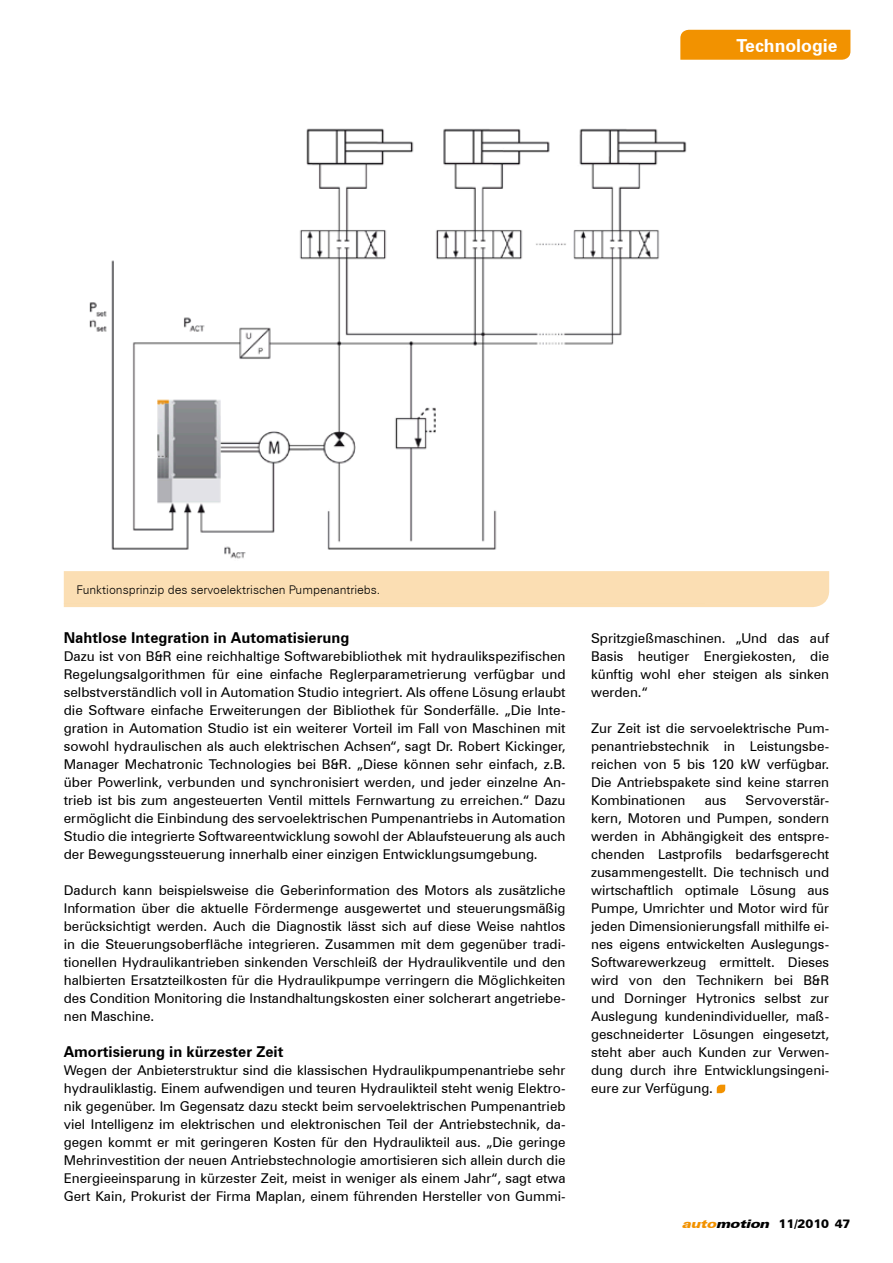
<style>
.page{position:relative;width:893px;height:1263px;background:#fff}
.page>*{position:absolute;margin:0;border:0;box-sizing:border-box;transform-origin:0 0}
.t1{font:700 18px "Zurich BT";color:#fff}
.t2{font:700 15px "Zurich BT";color:#000}
.t3{font:13.5px/18px "Zurich BT";color:#000;text-align:justify}
.t4{font:300 12px "Zurich BT";color:#000}
.t5{font:900 12px "Zurich BT";color:#000}
.s1{font-style:italic;font-stretch:expanded;color:#f29200}
.s2{font-style:italic;font-stretch:expanded}
</style>
<div class="page">
<img style="left:89px;top:128px;width:598px;height:431px">
<div style="left:64px;top:571px;width:765px;height:36px;background:#fbdeb3"></div>
<div style="left:680px;top:30px;width:170px;height:30px;background:#f29200"></div>
<svg style="left:717px;top:1085px;width:8px;height:8px"></svg>
<h1 class="t1" style="left:736px;top:34px;width:103px">Technologie</h1>
<p class="t4" style="left:77px;top:582px;width:305px">Funktionsprinzip des servoelektrischen Pumpenantriebs.</p>
<p class="t2" style="left:64px;top:629px;width:287px">Nahtlose Integration in Automatisierung</p>
<p class="t3" style="left:64px;top:647px;width:503px">Dazu ist von B&amp;R eine reichhaltige Softwarebibliothek mit hydraulikspezifischen Regelungsalgorithmen für eine einfache Reglerparametrierung verfügbar und selbstverständlich voll in Automation Studio integriert. Als offene Lösung erlaubt die Software einfache Erweiterungen der Bibliothek für Sonderfälle. „Die Inte&shy;gration in Automation Studio ist ein weiterer Vorteil im Fall von Maschinen mit sowohl hydraulischen als auch elektrischen Achsen“, sagt Dr. Robert Kickinger, Manager Mechatronic Technologies bei B&amp;R. „Diese können sehr einfach, z.B. über Powerlink, verbunden und synchronisiert werden, und jeder einzelne An&shy;trieb ist bis zum angesteuerten Ventil mittels Fernwartung zu erreichen.“ Dazu ermöglicht die Einbindung des servoelektrischen Pumpenantriebs in Automation Studio die integrierte Softwareentwicklung sowohl der Ablaufsteuerung als auch der Bewegungssteuerung innerhalb einer einzigen Entwicklungsumgebung.</p>
<p class="t3" style="left:64px;top:881px;width:503px">Dadurch kann beispielsweise die Geberinformation des Motors als zusätzliche Information über die aktuelle Fördermenge ausgewertet und steuerungsmäßig berücksichtigt werden. Auch die Diagnostik lässt sich auf diese Weise nahtlos in die Steuerungsoberfläche integrieren. Zusammen mit dem gegenüber tradi&shy;tionellen Hydraulikantrieben sinkenden Verschleiß der Hydraulikventile und den halbierten Ersatzteilkosten für die Hydraulikpumpe verringern die Möglichkeiten des Condition Monitoring die Instandhaltungskosten einer solcherart angetriebe&shy;nen Maschine.</p>
<p class="t2" style="left:64px;top:1043px;width:221px">Amortisierung in kürzester Zeit</p>
<p class="t3" style="left:64px;top:1061px;width:503px">Wegen der Anbieterstruktur sind die klassischen Hydraulikpumpenantriebe sehr hydrauliklastig. Einem aufwendigen und teuren Hydraulikteil steht wenig Elektro&shy;nik gegenüber. Im Gegensatz dazu steckt beim servoelektrischen Pumpenantrieb viel Intelligenz im elektrischen und elektronischen Teil der Antriebstechnik, da&shy;gegen kommt er mit geringeren Kosten für den Hydraulikteil aus. „Die geringe Mehrinvestition der neuen Antriebstechnologie amortisieren sich allein durch die Energieeinsparung in kürzester Zeit, meist in weniger als einem Jahr“, sagt etwa Gert Kain, Prokurist der Firma Maplan, einem führenden Hersteller von Gummi-</p>
<p class="t3" style="left:591px;top:629px;width:240px">Spritzgießmaschinen. „Und das auf Basis heutiger Energiekosten, die künftig wohl eher steigen als sinken werden.“</p>
<p class="t3" style="left:591px;top:719px;width:240px">Zur Zeit ist die servoelektrische Pum&shy;penantriebstechnik in Leistungsbe&shy;reichen von 5 bis 120 kW verfügbar.<br>Die Antriebspakete sind keine starren Kombinationen</p>
<p class="t3" style="left:591px;top:791px;width:240px;text-indent:155px">Servoverstär&shy;kern, Motoren und Pumpen, sondern werden in Abhängigkeit des entspre&shy;chenden Lastprofils bedarfsgerecht zusammengestellt. Die technisch und wirtschaftlich optimale Lösung aus Pumpe, Umrichter und Motor wird für jeden Dimensionierungsfall mithilfe ei&shy;nes eigens entwickelten Auslegungs-Softwarewerkzeug ermittelt. Dieses wird von den Technikern bei B&amp;R und Dorninger Hytronics selbst zur Auslegung kundenindividueller, maß&shy;geschneiderter Lösungen eingesetzt, steht aber auch Kunden zur Verwen&shy;dung durch ihre Entwicklungsingeni&shy;eure zur Verfügung.</p>
<p class="t3" style="left:705px;top:791px;width:23px">aus</p>
<p class="t5" style="left:682px;top:1217px;width:170px"><span class="s1">auto</span><span class="s2">motion</span> 1 1 / 2 0 1 0 4 7</p>
</div>
